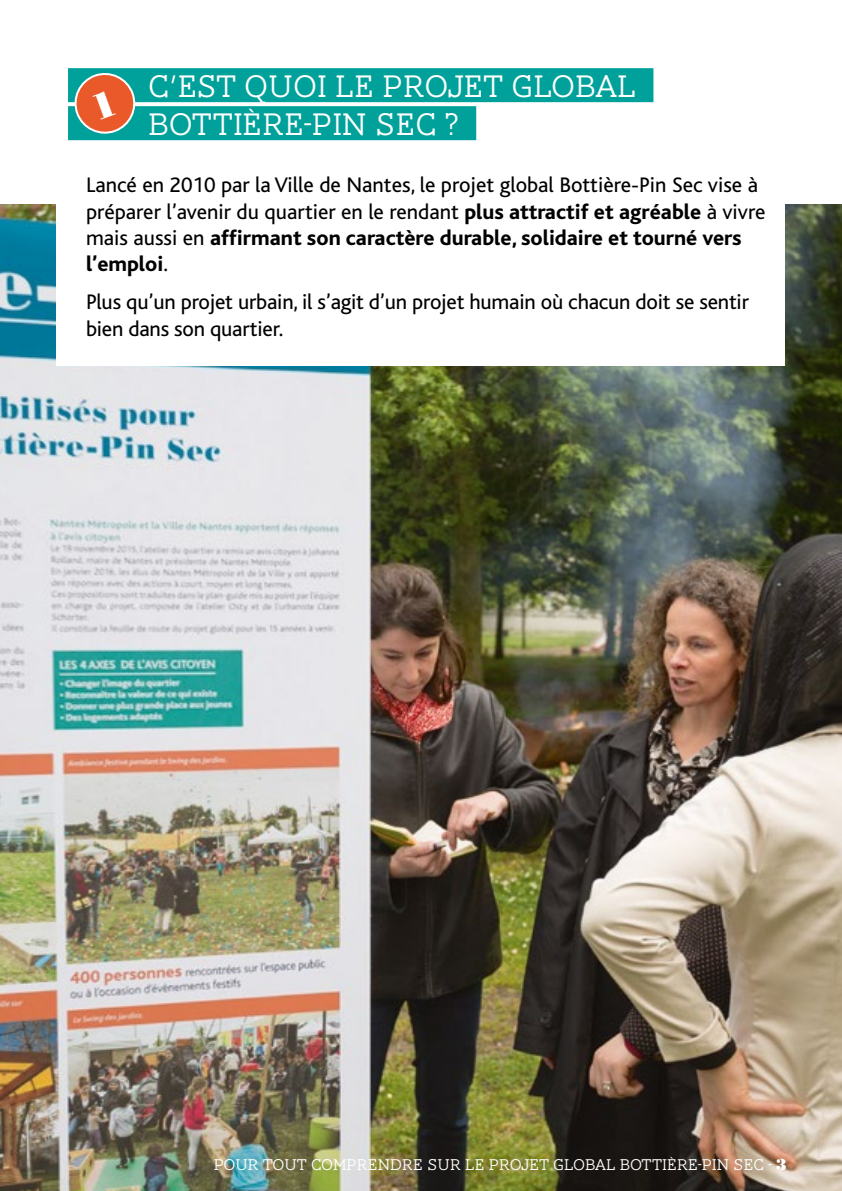
<style>
.page{position:relative;width:842px;height:1191px;background:#fff}
.page>*{position:absolute;margin:0;border:0;box-sizing:border-box;transform-origin:0 0}
.t1{font:300 32px/38px "AW Conqueror Slab";color:#fff}
.t2{font:22px/26.4px "Bliss";color:#000}
.t3{font:300 16px "AW Conqueror Slab";color:#fff}
.s1{font-weight:800}
.s2{font-family:"Bodoni Poster";font-weight:400}
</style>
<div class="page">
<img style="left:0;top:204px;width:842px;height:987px">
<div style="left:57px;top:191px;width:728px;height:175px;background:#fff"></div>
<div style="left:68px;top:68px;width:585px;height:34px;background:#00a19a"></div>
<div style="left:68px;top:106px;width:408px;height:34px;background:#00a19a"></div>
<svg style="left:72px;top:73px;width:66px;height:61px"></svg>
<h1 class="t1" style="left:148px;top:67px;width:490px">C’EST QUOI LE PROJET GLOBAL<br>BOTTIÈRE-PIN SEC ?</h1>
<p class="t2" style="left:86px;top:172px;width:681px">Lancé en 2010 par la Ville de Nantes, le projet global Bottière-Pin Sec vise à préparer l’avenir du quartier en le rendant <span class="s1">plus attractif et agréable</span> à vivre mais aussi en <span class="s1">affirmant son caractère durable, solidaire et tourné vers l’emploi</span>.</p>
<p class="t2" style="left:86px;top:289px;width:664px">Plus qu’un projet urbain, il s’agit d’un projet humain où chacun doit se sentir bien dans son quartier.</p>
<p class="t3" style="left:214px;top:1155px;width:575px">POUR TOUT COMPRENDRE SUR LE PROJET GLOBAL BOTTIÈRE-PIN SEC - <span class="s2">3</span></p>
</div>
